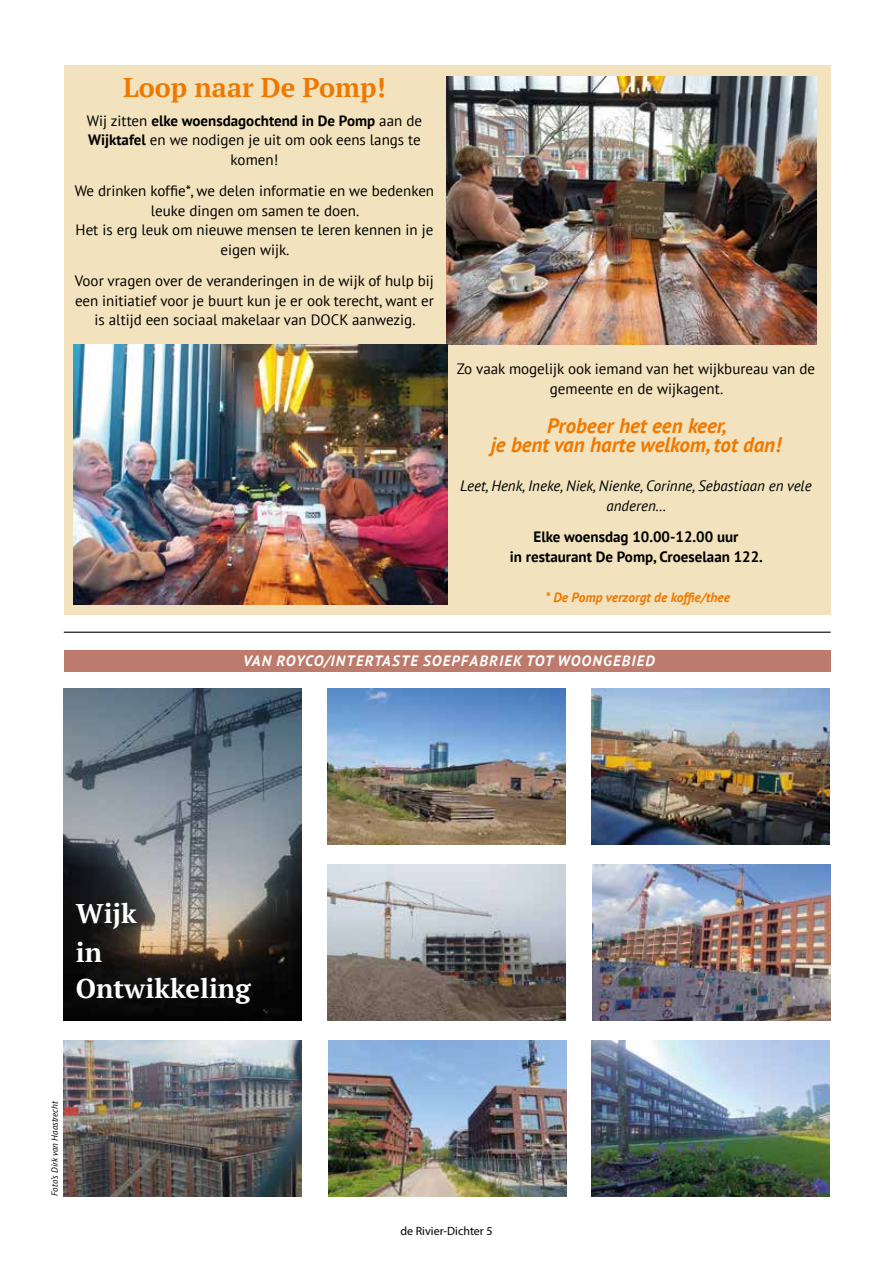
<style>
.page{position:relative;width:893px;height:1263px;background:#fff}
.page>*{position:absolute;margin:0;border:0;box-sizing:border-box;transform-origin:0 0}
.t1{font:700 27px/39px "PT Serif";color:#fff}
.t2{font:700 27px "PT Serif";color:#ef7900}
.t3{font:italic 700 21px/19.5px "PT Sans";color:#ef7900;text-align:center}
.t4{font:15px/19.5px "PT Sans";color:#000;text-align:center}
.t5{font:italic 15px/19.5px "PT Sans";color:#000;text-align:center}
.t6{font:700 15px/19.5px "PT Sans";color:#000;text-align:center}
.t7{font:italic 700 15px "PT Sans";letter-spacing:.08em;color:#fff}
.t8{font:italic 700 13.5px "PT Sans";color:#ef7900}
.t9{font:12px "Myriad Pro";color:#000}
.t10{font:italic 9px "PT Sans";color:#000}
.s1{font-weight:700}
</style>
<div class="page">
<div style="left:64px;top:65px;width:767px;height:550px;background:#f2e2bd"></div>
<img style="left:447px;top:76px;width:370px;height:268px">
<img style="left:73px;top:344px;width:374px;height:261px">
<img style="left:64px;top:689px;width:238px;height:331px">
<img style="left:64px;top:1040px;width:238px;height:156px">
<img style="left:328px;top:1040px;width:238px;height:156px">
<img style="left:327px;top:864px;width:239px;height:156px">
<img style="left:327px;top:689px;width:239px;height:156px">
<img style="left:591px;top:689px;width:238px;height:156px">
<img style="left:592px;top:864px;width:239px;height:156px">
<img style="left:591px;top:1040px;width:238px;height:156px">
<div style="left:64px;top:650px;width:767px;height:21px;background:#bc7b6c"></div>
<hr style="left:64px;top:632px;width:767px;height:1px;background:#000">
<h1 class="t2" style="left:123px;top:70px;width:264px">Loop naar De Pomp!</h1>
<p class="t4" style="left:87px;top:110px;width:337px">Wij zitten <span class="s1">elke woensdagochtend in De Pomp</span> aan de<br><span class="s1">Wijktafel</span> en we nodigen je uit om ook eens langs te komen!</p>
<p class="t4" style="left:75px;top:181px;width:361px">We drinken koffie*, we delen informatie en we bedenken leuke dingen om samen te doen.<br>Het is erg leuk om nieuwe mensen te leren kennen in je eigen wijk.</p>
<p class="t4" style="left:75px;top:271px;width:361px">Voor vragen over de veranderingen in de wijk of hulp bij een initiatief voor je buurt kun je er ook terecht, want er is altijd een sociaal makelaar van DOCK aanwezig.</p>
<p class="t4" style="left:457px;top:359px;width:360px">Zo vaak mogelijk ook iemand van het wijkbureau van de gemeente en de wijkagent.</p>
<h2 class="t3" style="left:491px;top:415px;width:292px">Probeer het een keer,<br>je bent van harte welkom, tot dan!</h2>
<p class="t5" style="left:460px;top:476px;width:353px">Leet, Henk, Ineke, Niek, Nienke, Corinne, Sebastiaan en vele anderen…</p>
<p class="t6" style="left:510px;top:527px;width:255px">Elke woensdag 10.00-12.00 uur<br>in restaurant De Pomp, Croeselaan 122.</p>
<p class="t8" style="left:546px;top:589px;width:186px">* De Pomp verzorgt de koffie/thee</p>
<p class="t7" style="left:243px;top:651px;width:413px">VAN ROYCO/INTERTASTE SOEPFABRIEK TOT WOONGEBIED</p>
<h1 class="t1" style="left:76px;top:893px;width:63px">Wijk in</h1>
<h1 class="t1" style="left:76px;top:968px;width:176px">Ontwikkeling</h1>
<p class="t10" style="left:49px;top:1196px;width:97px;rotate:-90deg">Foto’s Dirk van Haastrecht</p>
<p class="t9" style="left:400px;top:1223px;width:94px">de Rivier-Dichter 5</p>
</div>
